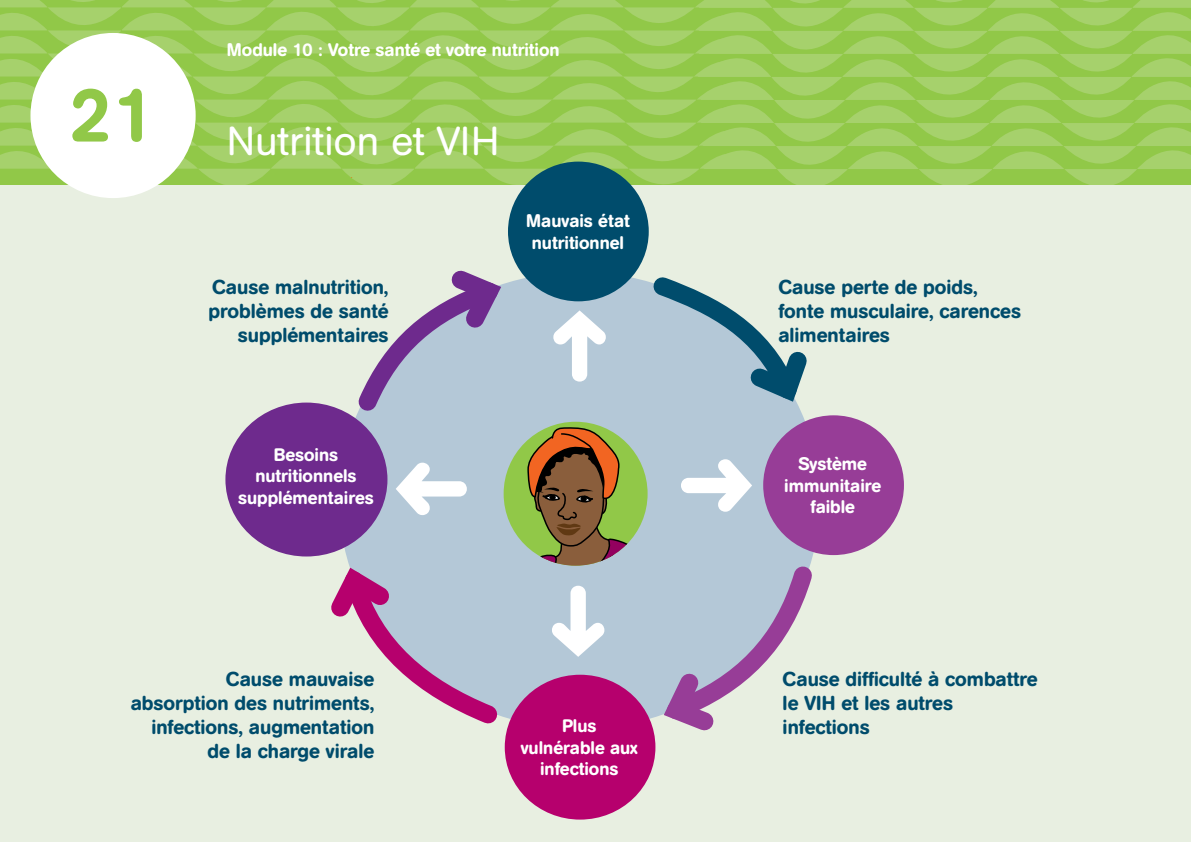
<style>
.page{position:relative;width:1191px;height:842px;background:#fff}
.page>*{position:absolute;margin:0;border:0;box-sizing:border-box;transform-origin:0 0}
.t1{font:500 75.5px "AG Book Rounded";color:#91c848}
.t2{font:40px "AG Book Rounded";color:#fff}
.t3{font:500 20px/24px "AG Book Rounded";color:#004c6c}
.t4{font:500 18px/21.6px "AG Book Rounded";color:#fff;text-align:center}
</style>
<div class="page">
<div style="left:0;top:158px;width:1191px;height:684px;background:#e8efe1"></div>
<svg style="left:0;top:73px;width:697px;height:8px;background:#9acc59"></svg>
<svg style="left:0;top:81px;width:697px;height:23px;background:#9bcc5a"></svg>
<svg style="left:0;top:104px;width:700px;height:23px;background:#9bcc5a"></svg>
<svg style="left:0;top:127px;width:702px;height:57px;background:#9acc59"></svg>
<svg style="left:0;top:0;width:1191px;height:73px;background:#9bcc5a"></svg>
<svg style="left:698px;top:12px;width:493px;height:23px;background:#9ccc5b"></svg>
<svg style="left:697px;top:35px;width:494px;height:84px;background:#9ccc5b"></svg>
<svg style="left:700px;top:58px;width:491px;height:23px;background:#9ccc5b"></svg>
<svg style="left:700px;top:81px;width:491px;height:84px;background:#9ccc5b"></svg>
<svg style="left:702px;top:104px;width:489px;height:80px;background:#9bcc5a"></svg>
<div style="left:30px;top:33px;width:166px;height:165px;background:#fff;border-radius:50%"></div>
<div style="left:763px;top:415px;width:141px;height:140px;background:#973d97;border-radius:50%"></div>
<div style="left:505px;top:675px;width:150px;height:144px;background:#b6006d;border-radius:50%"></div>
<div style="left:225px;top:403px;width:162px;height:153px;background:#6e2a8d;border-radius:50%"></div>
<div style="left:508px;top:162px;width:141px;height:139px;background:#004c6c;border-radius:50%"></div>
<svg style="left:316px;top:256px;width:509px;height:489px"></svg>
<h1 class="t1" style="left:70px;top:71px;width:86px">21</h1>
<p class="t4" style="left:227px;top:39px;width:334px">Module 10 : Votre santé et votre nutrition</p>
<h2 class="t2" style="left:227px;top:118px;width:274px">Nutrition et VIH</h2>
<p class="t3" style="left:209px;top:275px;width:181px;text-align:right">Cause malnutrition, problèmes de santé supplémentaires</p>
<p class="t4" style="left:526px;top:210px;width:105px">Mauvais état nutritionnel</p>
<p class="t4" style="left:238px;top:444px;width:137px">Besoins nutritionnels supplémentaires</p>
<p class="t3" style="left:131px;top:667px;width:245px;text-align:right">Cause mauvaise absorption des nutriments, infections, augmentation de la charge virale</p>
<p class="t4" style="left:521px;top:715px;width:118px">Plus vulnérable aux infections</p>
<p class="t3" style="left:778px;top:275px;width:244px">Cause perte de poids, fonte musculaire, carences alimentaires</p>
<p class="t4" style="left:784px;top:453px;width:98px">Système immunitaire faible</p>
<p class="t3" style="left:782px;top:667px;width:256px">Cause difficulté à combattre le VIH et les autres infections</p>
</div>
